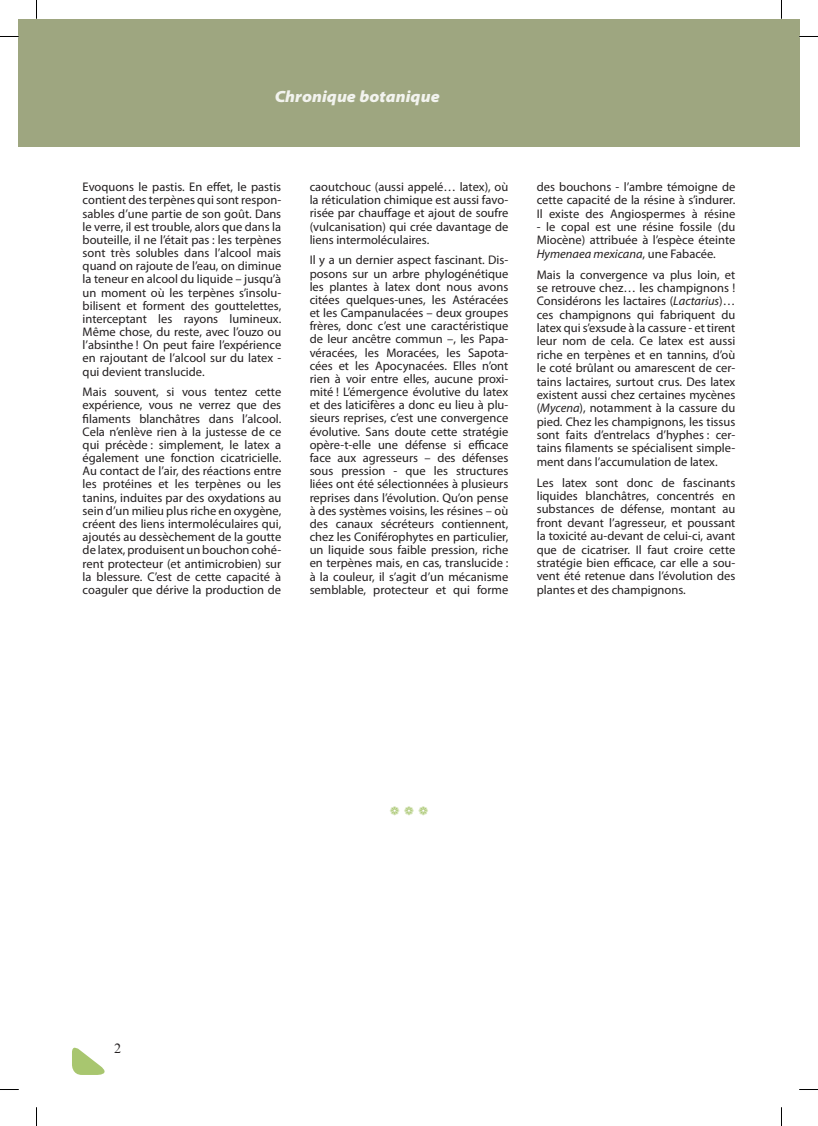
<style>
.page{position:relative;width:818px;height:1126px;background:#fff}
.page>*{position:absolute;margin:0;border:0;box-sizing:border-box;transform-origin:0 0}
.t1{font:italic 900 semi-expanded 16.25px "Myriad Pro";color:#fff}
.t2{font:13.75px "Times New Roman MT Std";color:#231f20}
.t3{font:12.5px/13.1px "Myriad Pro";color:#231f20;text-align:justify}
.t4{font:12.5px "Zapf Dingbats ITC";color:#a8c66f}
.s1{font-style:italic}
</style>
<div class="page">
<svg style="left:72px;top:1047px;width:33px;height:27px"></svg>
<div style="left:19px;top:19px;width:779px;height:127px;background:#9ea680"></div>
<svg style="left:0;top:36px;width:19px;height:1px"></svg>
<svg style="left:798px;top:36px;width:19px;height:1px"></svg>
<svg style="left:0;top:1089px;width:19px;height:1px"></svg>
<svg style="left:799px;top:1089px;width:18px;height:1px"></svg>
<svg style="left:36px;top:0;width:1px;height:19px"></svg>
<svg style="left:36px;top:1107px;width:1px;height:18px"></svg>
<h1 class="t1" style="left:274px;top:88px;width:167px">Chronique botanique</h1>
<p class="t3" style="left:83px;top:180px;width:200px">Evoquons le pastis. En effet, le pastis contient des terpènes qui sont respon&shy;sables d’une partie de son goût. Dans le verre, il est trouble, alors que dans la bouteille, il ne l’était pas : les terpènes sont très solubles dans l’alcool mais quand on rajoute de l’eau, on diminue la teneur en alcool du liquide – jusqu’à un moment où les terpènes s’insolu&shy;bilisent et forment des gouttelettes, interceptant les rayons lumineux.<br>Même chose, du reste, avec l’ouzo ou l’absinthe ! On peut faire l’expérience en rajoutant de l’alcool sur du latex - qui devient translucide.</p>
<p class="t3" style="left:83px;top:385px;width:200px">Mais souvent, si vous tentez cette expérience, vous ne verrez que des filaments blanchâtres dans l’alcool.<br>Cela n’enlève rien à la justesse de ce qui précède : simplement, le latex a également une fonction cicatricielle.<br>Au contact de l’air, des réactions entre les protéines et les terpènes ou les tanins, induites par des oxydations au sein d’un milieu plus riche en oxygène, créent des liens intermoléculaires qui, ajoutés au dessèchement de la goutte de latex, produisent un bouchon cohé&shy;rent protecteur (et antimicrobien) sur la blessure. C’est de cette capacité à coaguler que dérive la production de</p>
<p class="t3" style="left:309px;top:180px;width:200px">caoutchouc (aussi appelé… latex), où la réticulation chimique est aussi favo&shy;risée par chauffage et ajout de soufre (vulcanisation) qui crée davantage de liens intermoléculaires.</p>
<p class="t3" style="left:309px;top:253px;width:200px">Il y a un dernier aspect fascinant. Dis&shy;posons sur un arbre phylogénétique les plantes à latex dont nous avons citées quelques-unes, les Astéracées et les Campanulacées – deux groupes frères, donc c’est une caractéristique de leur ancêtre commun –, les Papa&shy;véracées, les Moracées, les Sapota&shy;cées et les Apocynacées. Elles n’ont rien à voir entre elles, aucune proxi&shy;mité ! L’émergence évolutive du latex et des laticifères a donc eu lieu à plu&shy;sieurs reprises, c’est une convergence évolutive. Sans doute cette stratégie opère-t-elle une défense si efficace face aux agresseurs – des défenses sous pression - que les structures liées ont été sélectionnées à plusieurs reprises dans l’évolution. Qu’on pense à des systèmes voisins, les résines – où des canaux sécréteurs contiennent, chez les Coniférophytes en particulier, un liquide sous faible pression, riche en terpènes mais, en cas, translucide : à la couleur, il s’agit d’un mécanisme semblable, protecteur et qui forme</p>
<p class="t3" style="left:536px;top:180px;width:200px">des bouchons - l’ambre témoigne de cette capacité de la résine à s’indurer.<br>Il existe des Angiospermes à résine</p>
<p class="t3" style="left:536px;top:220px;width:200px">- le copal est une résine fossile (du Miocène) attribuée à l’espèce éteinte <span class="s1">Hymenaea mexicana</span>, une Fabacée.</p>
<p class="t3" style="left:536px;top:267px;width:200px">Mais la convergence va plus loin, et se retrouve chez… les champignons !<br>Considérons les lactaires (<span class="s1">Lactarius</span>)… ces champignons qui fabriquent du latex qui s’exsude à la cassure - et tirent leur nom de cela. Ce latex est aussi riche en terpènes et en tannins, d’où le coté brûlant ou amarescent de cer&shy;tains lactaires, surtout crus. Des latex existent aussi chez certaines mycènes (<span class="s1">Mycena</span>), notamment à la cassure du pied. Chez les champignons, les tissus sont faits d’entrelacs d’hyphes : cer&shy;tains filaments se spécialisent simple&shy;ment dans l’accumulation de latex.</p>
<p class="t3" style="left:536px;top:475px;width:200px">Les latex sont donc de fascinants liquides blanchâtres, concentrés en substances de défense, montant au front devant l’agresseur, et poussant la toxicité au-devant de celui-ci, avant que de cicatriser. Il faut croire cette stratégie bien efficace, car elle a sou&shy;vent été retenue dans l’évolution des plantes et des champignons.</p>
<p class="t4" style="left:389px;top:804px;width:40px">❁ ❁ ❁</p>
<p class="t2" style="left:114px;top:1040px;width:8px">2</p>
</div>
